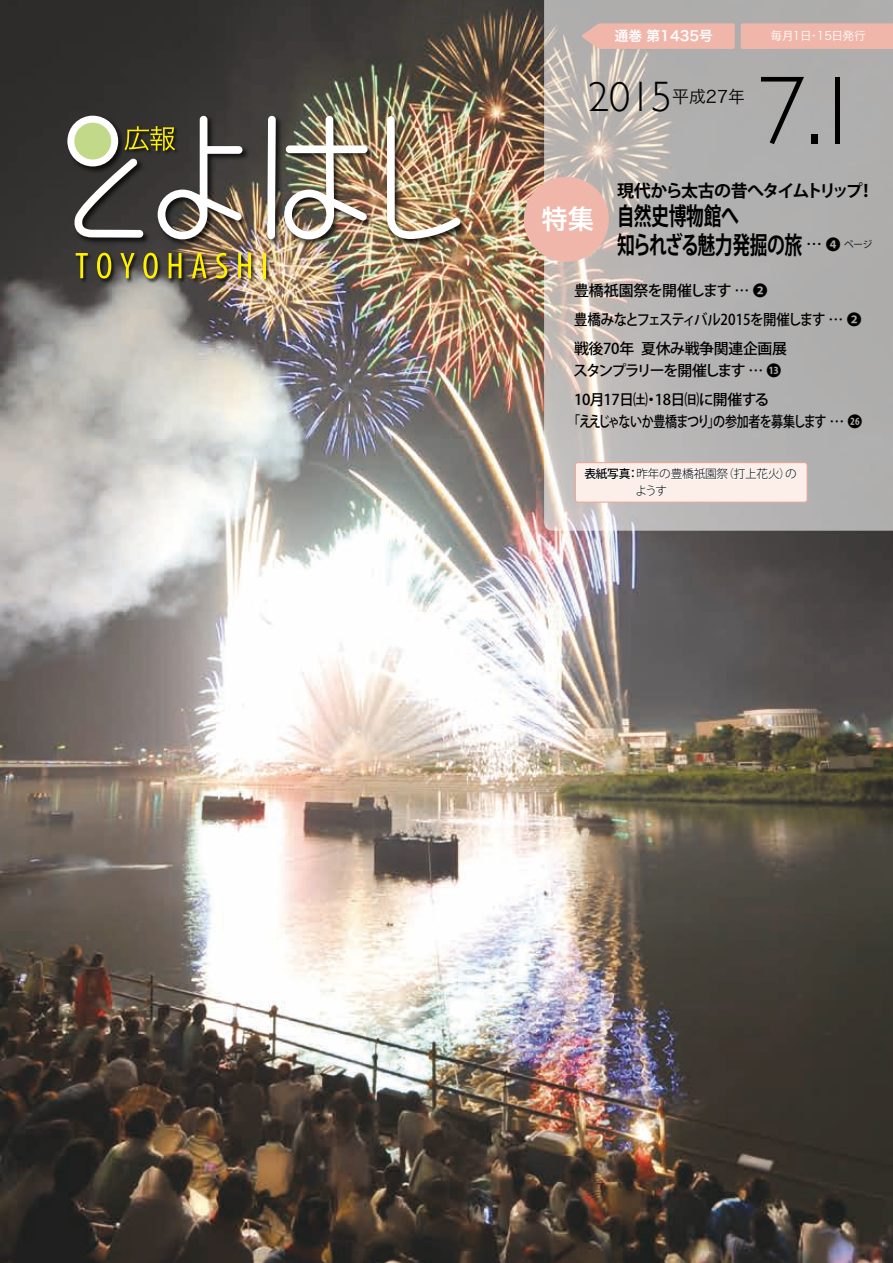
<style>
.page{position:relative;width:893px;height:1263px;background:#fff}
.page>*{position:absolute;margin:0;border:0;box-sizing:border-box;transform-origin:0 0}
.t1{font:300 97.35px "Gill Sans";color:#000}
.t2{font:300 42.45px "Gill Sans";color:#000}
.t3{font:26.55px "Hira Kaku Pro W6";color:#fff}
.t4{font:700 24.45px/28.7px "Koz Go Pro";letter-spacing:-.03em;color:#000;scale:.73 1}
.t5{font:700 16.95px "Koz Go Pro";letter-spacing:-.1em;color:#000}
.t6{font:16.95px "Hira Kaku Pro W3";color:#000}
.t7{font:500 14.85px/28.7px "Koz Go Pro";letter-spacing:-.02em;color:#000}
.t8{font:500 14.85px/28.7px "Koz Go Pro";letter-spacing:-.07em;color:#000}
.t9{font:500 14.85px "Koz Go Pro";letter-spacing:-.07em;color:#000;scale:.81 1}
.t10{font:13.8px "Hira Kaku Pro W6";color:#fff}
.t11{font:300 11.7px "Koz Go Pro";letter-spacing:-.02em;color:#000}
.t12{font:11.7px "Hira Kaku Pro W3";letter-spacing:-.045em;color:#fff}
.s1{font-weight:500;font-size:15.9px}
.s2{font-weight:500;font-size:14.85px}
.s3{font-weight:500}
</style>
<div class="page">
<img style="left:0;top:0;width:893px;height:1263px">
<svg style="left:544px;top:0;width:349px;height:531px;background:#b7b4b2"></svg>
<svg style="left:581px;top:23px;width:312px;height:26px;background:#ecb5aa"></svg>
<div style="left:524px;top:177px;width:85px;height:85px;background:#f1b6aa;border-radius:50%"></div>
<div style="left:575px;top:463px;width:232px;height:39px;background:#fceee9;border-radius:3px"></div>
<div style="left:575px;top:462px;width:232px;height:40px;border:1px solid #eba396;border-radius:3px"></div>
<svg style="left:583px;top:463px;width:214px;height:56px"></svg>
<div style="left:156px;top:114px;width:94px;height:133px;background:#3e3b39"></div>
<div style="left:266px;top:115px;width:17px;height:131px;background:#000;opacity:.75"></div>
<svg style="left:267px;top:116px;width:9px;height:123px"></svg>
<div style="left:283px;top:115px;width:92px;height:132px;background:#000;opacity:.75"></div>
<img style="left:284px;top:116px;width:84px;height:123px">
<div style="left:385px;top:115px;width:83px;height:132px;background:#000;opacity:.75"></div>
<img style="left:387px;top:116px;width:74px;height:123px">
<div style="left:66px;top:114px;width:60px;height:60px;background:#32302e"></div>
<div style="left:67px;top:116px;width:51px;height:50px;border:7px solid #fff;border-radius:50%"></div>
<div style="left:75px;top:125px;width:196px;height:158px;background:#000;opacity:.75"></div>
<svg style="left:73px;top:116px;width:169px;height:123px"></svg>
<svg style="left:76px;top:253px;width:12px;height:25px"></svg>
<svg style="left:97px;top:253px;width:14px;height:26px"></svg>
<svg style="left:120px;top:253px;width:15px;height:25px"></svg>
<svg style="left:143px;top:253px;width:15px;height:26px"></svg>
<svg style="left:169px;top:253px;width:12px;height:25px"></svg>
<svg style="left:192px;top:253px;width:15px;height:25px"></svg>
<svg style="left:216px;top:253px;width:11px;height:25px"></svg>
<svg style="left:238px;top:253px;width:13px;height:25px"></svg>
<hr style="left:263px;top:253px;width:3px;height:25px;background:#fff100">
<svg style="left:848px;top:414px;width:14px;height:14px"></svg>
<p class="t10" style="left:615px;top:24px;width:100px">通巻 第1435号</p>
<p class="t12" style="left:771px;top:26px;width:96px">毎月1日・15日発行</p>
<h2 class="t2" style="left:588px;top:64px;width:86px">2015</h2>
<p class="t6" style="left:672px;top:81px;width:74px">平成27年</p>
<h1 class="t1" style="left:758px;top:35px;width:105px">7.1</h1>
<h3 class="t3" style="left:541px;top:195px;width:54px">特集</h3>
<p class="t5" style="left:617px;top:180px;width:259px">現代から太古の昔へタイムトリップ！</p>
<h3 class="t4" style="left:617px;top:203px;width:351px">自然史博物館へ<br>知られざる魅力発掘の旅 <span class="s1">…</span> <span class="s2">❹</span> <sup>ページ</sup></h3>
<p class="t7" style="left:574px;top:277px;width:289px">豊橋祇園祭を開催します … ❷<br>豊橋みなとフェスティバル2015を開催します … ❷戦後70年夏休み戦争関連企画展</p>
<p class="t8" style="left:573px;top:357px;width:210px">スタンプラリーを開催します … ⓭<br>10月17日㈯・18日㈰に開催する</p>
<p class="t9" style="left:568px;top:412px;width:342px">「ええじゃないか豊橋まつり」の参加者を募集します …</p>
<p class="t11" style="left:584px;top:466px;width:214px"><span class="s3">表紙写真：</span>昨年の豊橋祇園祭（打上花火）の</p>
</div>
